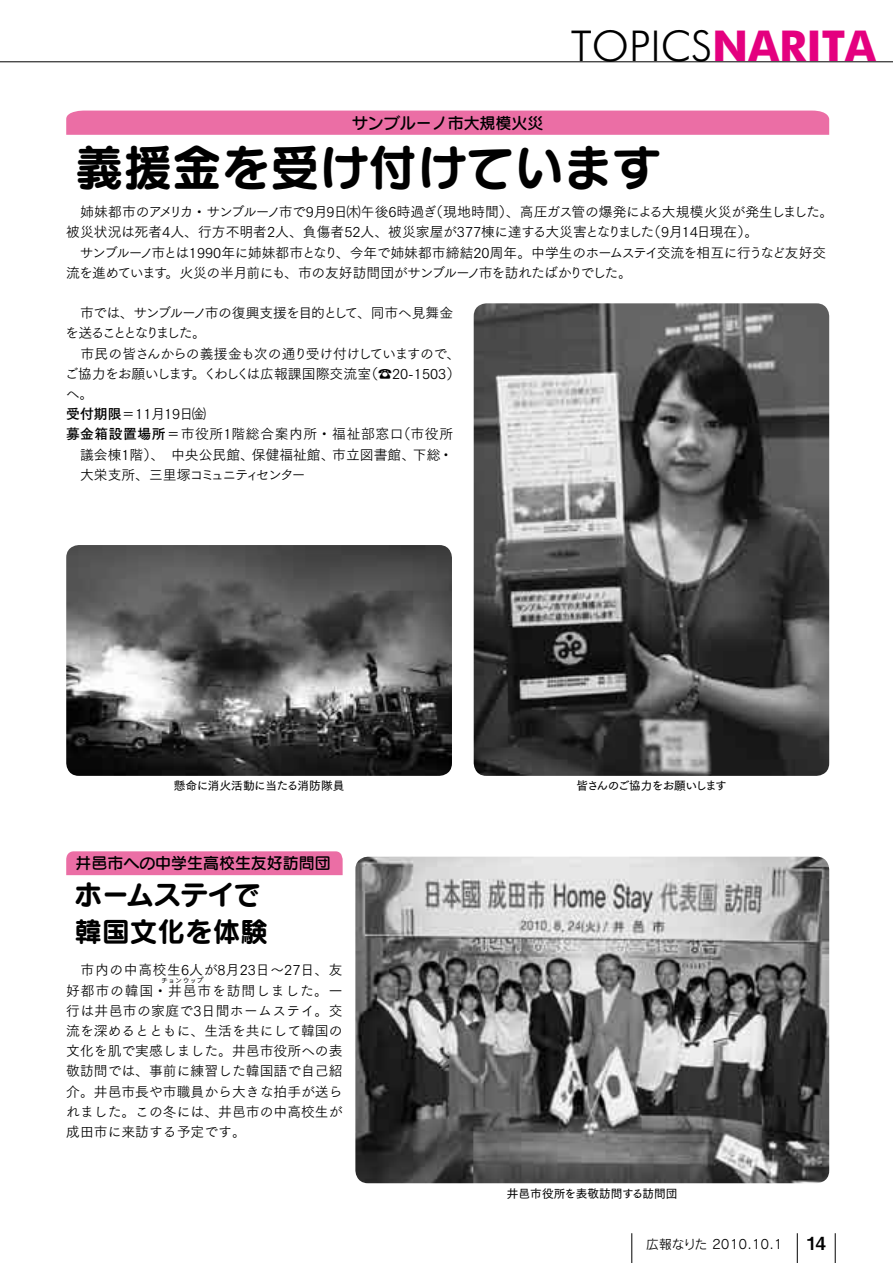
<style>
.page{position:relative;width:893px;height:1263px;background:#fff}
.page>*{position:absolute;margin:0;border:0;box-sizing:border-box;transform-origin:0 0}
.t1{font:48.9px "Seurat Pro B";color:#000}
.t2{font:300 42.45px "Futura BT";color:#000}
.t3{font:27.6px/36.2px "Seurat Pro B";letter-spacing:-.005em;color:#000}
.t4{font:18px "Midashi Go Pro MB31";color:#000}
.t5{font:15.9px "Seurat Pro DB";color:#000}
.t6{font:13.8px/20.2px "Tsuku Go Pro R";color:#000;text-align:justify}
.t7{font:13.8px "Tsuku Go Pro R";letter-spacing:-.04em;color:#000}
.t8{font:13.8px/20.2px "Tsuku Go Pro R";letter-spacing:-.05em;color:#000}
.t9{font:13.8px/20.2px "Tsuku Go Pro R";letter-spacing:.06em;color:#000}
.t10{font:13.8px "Tsuku Go Pro R";letter-spacing:-.02em;color:#000}
.t11{font:13.8px "Tsuku Go Pro R";letter-spacing:-.06em;color:#000}
.t12{font:13.8px "Tsuku Go Pro R";letter-spacing:-.055em;color:#000}
.t13{font:13.8px "Tsuku Go Pro R";letter-spacing:.04em;color:#000}
.t14{font:13.8px "Tsuku Go Pro R";letter-spacing:-.2em;color:#000}
.t15{font:13.8px "Tsuku Go Pro R";letter-spacing:-.11em;color:#000}
.t16{font:12.75px "Rodin Pro M";color:#000}
.t17{font:11.7px "Tsuku Go Pro D";color:#000}
.t18{font:11.7px "Tsuku Go Pro D";letter-spacing:-.02em;color:#000}
.t19{font:11.7px "Tsuku Go Pro D";letter-spacing:-.07em;color:#000}
.t20{font:6.9px "Tsuku Go Pro R";color:#000}
.s1{font-weight:700;color:#e4007f}
.s2{font-family:"Tsuku Go Pro B"}
</style>
<div class="page">
<hr style="left:0;top:61px;width:893px;height:1px;background:#000">
<img style="left:355px;top:857px;width:474px;height:326px">
<div style="left:66px;top:851px;width:277px;height:24px;background:#eb6ea5"></div>
<div style="left:66px;top:111px;width:763px;height:24px;background:#eb6ea5"></div>
<img style="left:66px;top:545px;width:386px;height:231px">
<img style="left:474px;top:303px;width:355px;height:473px">
<hr style="left:631px;top:1233px;width:1px;height:30px;background:#000">
<hr style="left:797px;top:1233px;width:1px;height:30px;background:#000">
<hr style="left:835px;top:1233px;width:1px;height:30px;background:#000">
<h2 class="t2" style="left:571px;top:20px;width:307px">TOPICS<span class="s1">NARITA</span></h2>
<p class="t5" style="left:352px;top:112px;width:193px">サンブルーノ市大規模火災</p>
<h1 class="t1" style="left:75px;top:133px;width:588px">義援金を受け付けています</h1>
<p class="t10" style="left:429px;top:201px;width:406px">（現地時間）、高圧ガス管の爆発による大規模火災が発生しました。</p>
<p class="t11" style="left:66px;top:201px;width:372px">　姉妹都市のアメリカ・サンブルーノ市で月9 9日㈭午後6時過ぎ</p>
<p class="t6" style="left:647px;top:221px;width:112px">（月9 14日現在。(</p>
<p class="t6" style="left:66px;top:221px;width:590px">被災状況は死者人4 、行方不明者人2 、負傷者52人、被災家屋が377棟に達する大災害となりました</p>
<p class="t7" style="left:66px;top:241px;width:762px">　サンブルーノ市とは1990年に姉妹都市となり、今年で姉妹都市締結20周年。中学生のホームステイ交流を相互に行うなど友好交</p>
<p class="t8" style="left:166px;top:261px;width:468px">。火災の半月前にも、市の友好訪問団がサンブルーノ市を訪れたばかりでした。</p>
<p class="t15" style="left:66px;top:261px;width:103px">流を進めています</p>
<p class="t12" style="left:66px;top:301px;width:388px">　市では、サンブルーノ市の復興支援を目的として、同市へ見舞金</p>
<p class="t14" style="left:65px;top:322px;width:142px">を送ることとなりました。</p>
<p class="t7" style="left:66px;top:342px;width:395px">　市民の皆さんからの義援金も次の通り受け付けしていますので、</p>
<p class="t6" style="left:364px;top:362px;width:97px">)☎20-1503(</p>
<p class="t8" style="left:65px;top:362px;width:143px">ご協力をお願いしますへ。<br><span class="s2">受付期限</span>＝11月19日㈮</p>
<p class="t6" style="left:203px;top:362px;width:169px">くわしくは広報課国際交流室</p>
<p class="t6" style="left:192px;top:362px;width:15px">。</p>
<p class="t6" style="left:397px;top:423px;width:58px">（市役所</p>
<p class="t13" style="left:66px;top:423px;width:339px"><span class="s2">募金箱設置場所</span>＝市役所1階総合案内所・福祉部窓口</p>
<p class="t6" style="left:80px;top:443px;width:227px">議会棟階1 ）、　中央公民館、<br>大栄支所、三里塚コミュニティセンター</p>
<p class="t6" style="left:252px;top:443px;width:84px">保健福祉館、</p>
<p class="t6" style="left:332px;top:443px;width:84px">市立図書館、</p>
<p class="t6" style="left:413px;top:443px;width:42px">下総・</p>
<p class="t18" style="left:174px;top:776px;width:172px">懸命に消火活動に当たる消防隊員</p>
<p class="t5" style="left:76px;top:853px;width:257px">井邑市への中学生高校生友好訪問団</p>
<h3 class="t3" style="left:75px;top:875px;width:195px">ホームステイで韓国文化を体験</h3>
<p class="t9" style="left:66px;top:958px;width:278px">　市内の中高校生6人が月8 23日〜27日、友好都市の韓国・井邑市を訪問しました。一</p>
<p class="t20" style="left:161px;top:974px;width:44px">チョンウップ</p>
<p class="t6" style="left:66px;top:999px;width:278px">行は井邑市の家庭で3日間ホームステイ。交流を深めるとともに、生活を共にして韓国の文化を肌で実感しました。井邑市役所への表敬訪問では、事前に練習した韓国語で自己紹介。井邑市長や市職員から大きな拍手が送られました。この冬には、井邑市の中高校生が成田市に来訪する予定です。</p>
<p class="t19" style="left:577px;top:776px;width:152px">皆さんのご協力をお願いします</p>
<p class="t17" style="left:507px;top:1183px;width:172px">井邑市役所を表敬訪問する訪問団</p>
<p class="t16" style="left:646px;top:1235px;width:138px">広報なりた 2010.10.1</p>
<h3 class="t4" style="left:807px;top:1229px;width:20px">14</h3>
</div>
